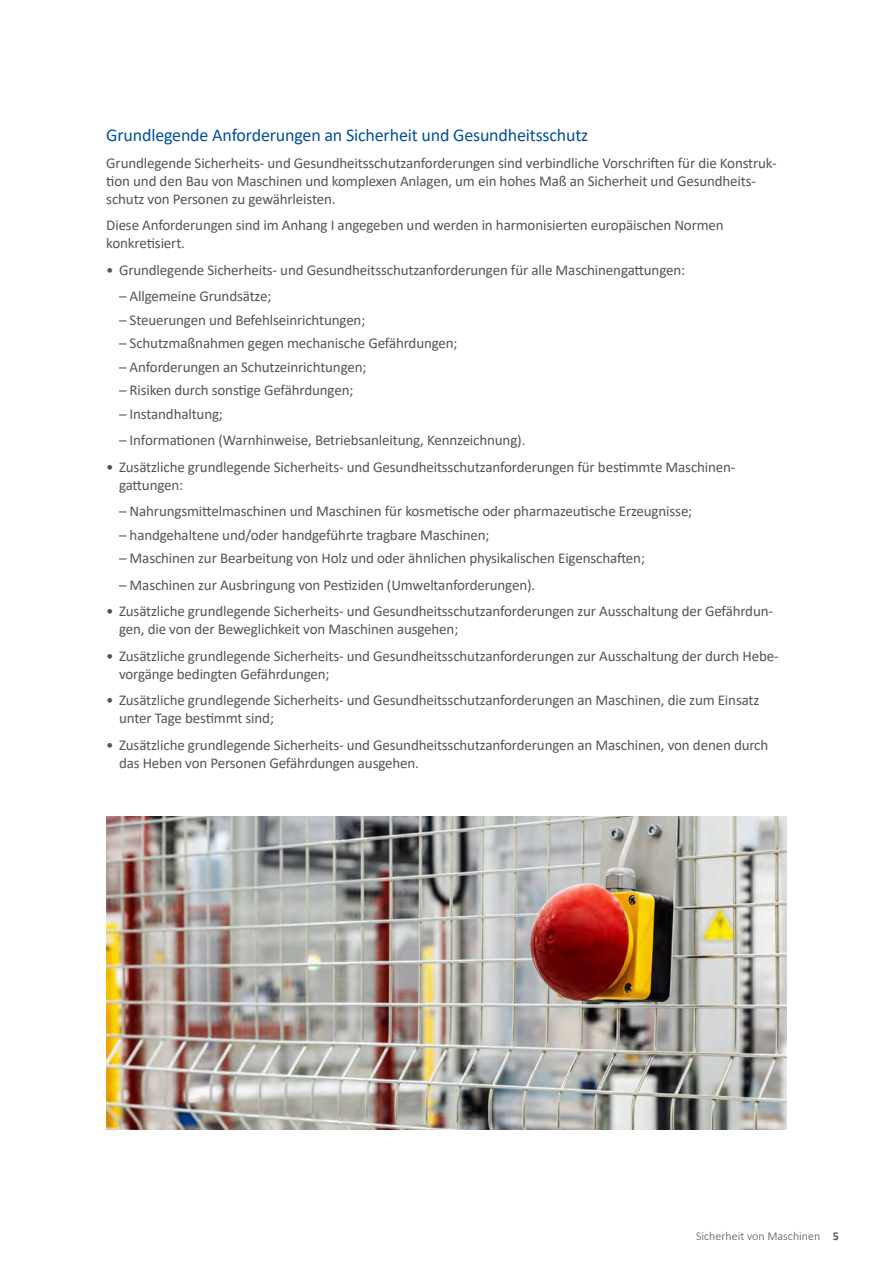
<style>
.page{position:relative;width:893px;height:1263px;background:#fff}
.page>*{position:absolute;margin:0;border:0;box-sizing:border-box;transform-origin:0 0}
.t1{font:18px "Calibri";letter-spacing:-.01em;color:#004f9f}
.t2{font:15px/18px "Calibri";letter-spacing:-.01em;color:#525556}
.t3{font:300 12px "Calibri";color:#525556}
.s1{font-weight:700}
</style>
<div class="page">
<img style="left:106px;top:816px;width:681px;height:313px">
<p class="t1" style="left:106px;top:123px;width:483px">Grundlegende Anforderungen an Sicherheit und Gesundheitsschutz</p>
<p class="t2" style="left:106px;top:153px;width:672px">Grundlegende Sicherheits- und Gesundheitsschutzanforderungen sind verbindliche Vorschriften für die Konstruk&shy;tion und den Bau von Maschinen und komplexen Anlagen, um ein hohes Maß an Sicherheit und Gesundheits&shy;schutz von Personen zu gewährleisten.</p>
<p class="t2" style="left:106px;top:216px;width:619px">Diese Anforderungen sind im Anhang I angegeben und werden in harmonisierten europäischen Normen konkretisiert.</p>
<p class="t2" style="left:106px;top:260px;width:580px">• Grundlegende Sicherheits- und Gesundheitsschutzanforderungen für alle Maschinengattungen:</p>
<p class="t2" style="left:119px;top:287px;width:154px">– Allgemeine Grundsätze;</p>
<p class="t2" style="left:119px;top:310px;width:248px">– Steuerungen und Befehlseinrichtungen;</p>
<p class="t2" style="left:119px;top:334px;width:340px">– Schutzmaßnahmen gegen mechanische Gefährdungen;</p>
<p class="t2" style="left:119px;top:357px;width:249px">– Anforderungen an Schutzeinrichtungen;</p>
<p class="t2" style="left:119px;top:381px;width:236px">– Risiken durch sonstige Gefährdungen;</p>
<p class="t2" style="left:119px;top:404px;width:105px">– Instandhaltung;</p>
<p class="t2" style="left:119px;top:431px;width:408px">– Informationen (Warnhinweise, Betriebsanleitung, Kennzeichnung).</p>
<p class="t2" style="left:119px;top:457px;width:618px;text-indent:-13px">• Zusätzliche grundlegende Sicherheits- und Gesundheitsschutzanforderungen für bestimmte Maschinen&shy;gattungen:</p>
<p class="t2" style="left:119px;top:502px;width:575px">– Nahrungsmittelmaschinen und Maschinen für kosmetische oder pharmazeutische Erzeugnisse;</p>
<p class="t2" style="left:119px;top:525px;width:372px">– handgehaltene und/oder handgeführte tragbare Maschinen;</p>
<p class="t2" style="left:119px;top:549px;width:527px">– Maschinen zur Bearbeitung von Holz und oder ähnlichen physikalischen Eigenschaften;</p>
<p class="t2" style="left:119px;top:575px;width:418px">– Maschinen zur Ausbringung von Pestiziden (Umweltanforderungen).</p>
<p class="t2" style="left:119px;top:602px;width:655px;text-indent:-13px">• Zusätzliche grundlegende Sicherheits- und Gesundheitsschutzanforderungen zur Ausschaltung der Gefährdun&shy;gen, die von der Beweglichkeit von Maschinen ausgehen;</p>
<p class="t2" style="left:119px;top:646px;width:661px;text-indent:-13px">• Zusätzliche grundlegende Sicherheits- und Gesundheitsschutzanforderungen zur Ausschaltung der durch Hebe&shy;vorgänge bedingten Gefährdungen;</p>
<p class="t2" style="left:119px;top:691px;width:642px;text-indent:-13px">• Zusätzliche grundlegende Sicherheits- und Gesundheitsschutzanforderungen an Maschinen, die zum Einsatz unter Tage bestimmt sind;</p>
<p class="t2" style="left:119px;top:735px;width:651px;text-indent:-13px">• Zusätzliche grundlegende Sicherheits- und Gesundheitsschutzanforderungen an Maschinen, von denen durch das Heben von Personen Gefährdungen ausgehen.</p>
<p class="t3" style="left:696px;top:1229px;width:144px">Sicherheit von Maschinen <span class="s1">5</span></p>
</div>
